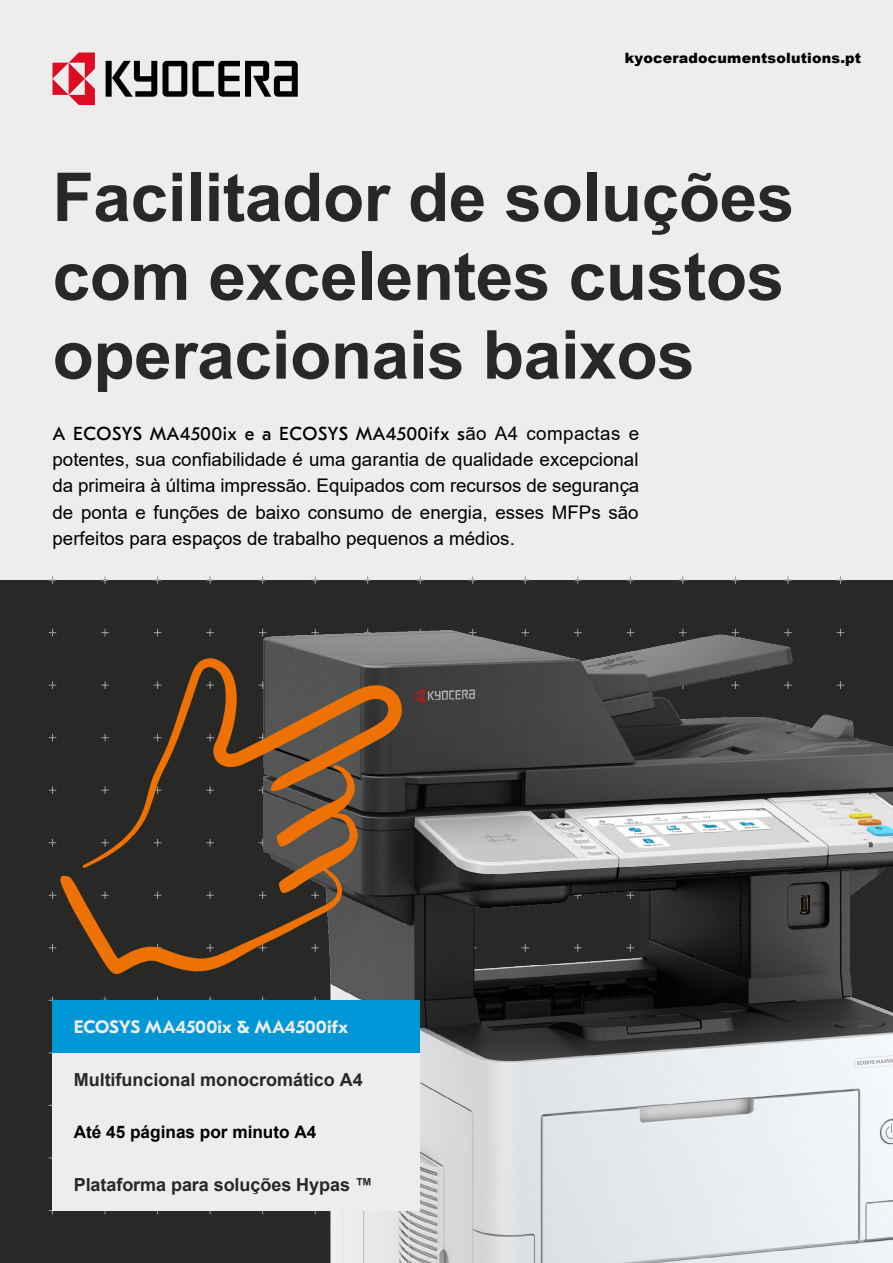
<style>
.page{position:relative;width:893px;height:1263px;background:#ededed}
.page>*{position:absolute;margin:0;border:0;box-sizing:border-box;transform-origin:0 0}
.t1{font:700 67.5px/78.8px "Arial";letter-spacing:-.005em;color:#282827}
.t2{font:18.75px/26.2px "Arial";color:#000;text-align:justify}
.t3{font:18.75px "GT Eesti Pro Text";letter-spacing:.025em;color:#000}
.t4{font:700 18px "Arial";color:#282827}
.t5{font:700 18px "GT Eesti Pro Text";letter-spacing:-.005em;color:#ededed}
.t6{font:700 17.25px "Arial";color:#000}
.t7{font:900 14.25px "Arial";letter-spacing:.015em;color:#000}
.s1{font-family:"Arial"}
</style>
<div class="page">
<div style="left:0;top:580px;width:893px;height:683px;background:#282827"></div>
<svg style="left:193px;top:61px;width:105px;height:36px"></svg>
<svg style="left:163px;top:61px;width:24px;height:36px"></svg>
<svg style="left:106px;top:61px;width:51px;height:36px"></svg>
<svg style="left:53px;top:53px;width:42px;height:52px"></svg>
<img style="left:264px;top:628px;width:629px;height:635px">
<svg style="left:101px;top:658px;width:301px;height:210px"></svg>
<svg style="left:60px;top:765px;width:298px;height:209px"></svg>
<div style="left:53px;top:1158px;width:367px;height:52px;background:#ededed"></div>
<div style="left:53px;top:1105px;width:367px;height:53px;background:#ededed"></div>
<div style="left:53px;top:1053px;width:367px;height:52px;background:#ededed"></div>
<div style="left:53px;top:1000px;width:367px;height:53px;background:#0097d7"></div>
<p class="t7" style="left:625px;top:51px;width:238px">kyoceradocumentsolutions.pt</p>
<h1 class="t1" style="left:53px;top:162px;width:743px">Facilitador de soluções com excelentes custos operacionais baixos</h1>
<p class="t3" style="left:53px;top:423px;width:588px">A ECOSYS MA4500ix e a ECOSYS MA4500ifx s<span class="s1">ão A4 compactas e</span></p>
<p class="t2" style="left:53px;top:447px;width:588px">potentes, sua confiabilidade é uma garantia de qualidade excepcional da primeira à última impressão. Equipados com recursos de segurança de ponta e funções de baixo consumo de energia, esses MFPs são perfeitos para espaços de trabalho pequenos a médios.</p>
<p class="t5" style="left:74px;top:1017px;width:276px">ECOSYS MA4500ix &amp; MA4500ifx</p>
<p class="t4" style="left:74px;top:1071px;width:291px">Multifuncional monocromático A4</p>
<p class="t6" style="left:74px;top:1123px;width:244px">Até 45 páginas por minuto A4</p>
<p class="t4" style="left:74px;top:1176px;width:301px">Plataforma para soluções Hypas ™</p>
</div>
